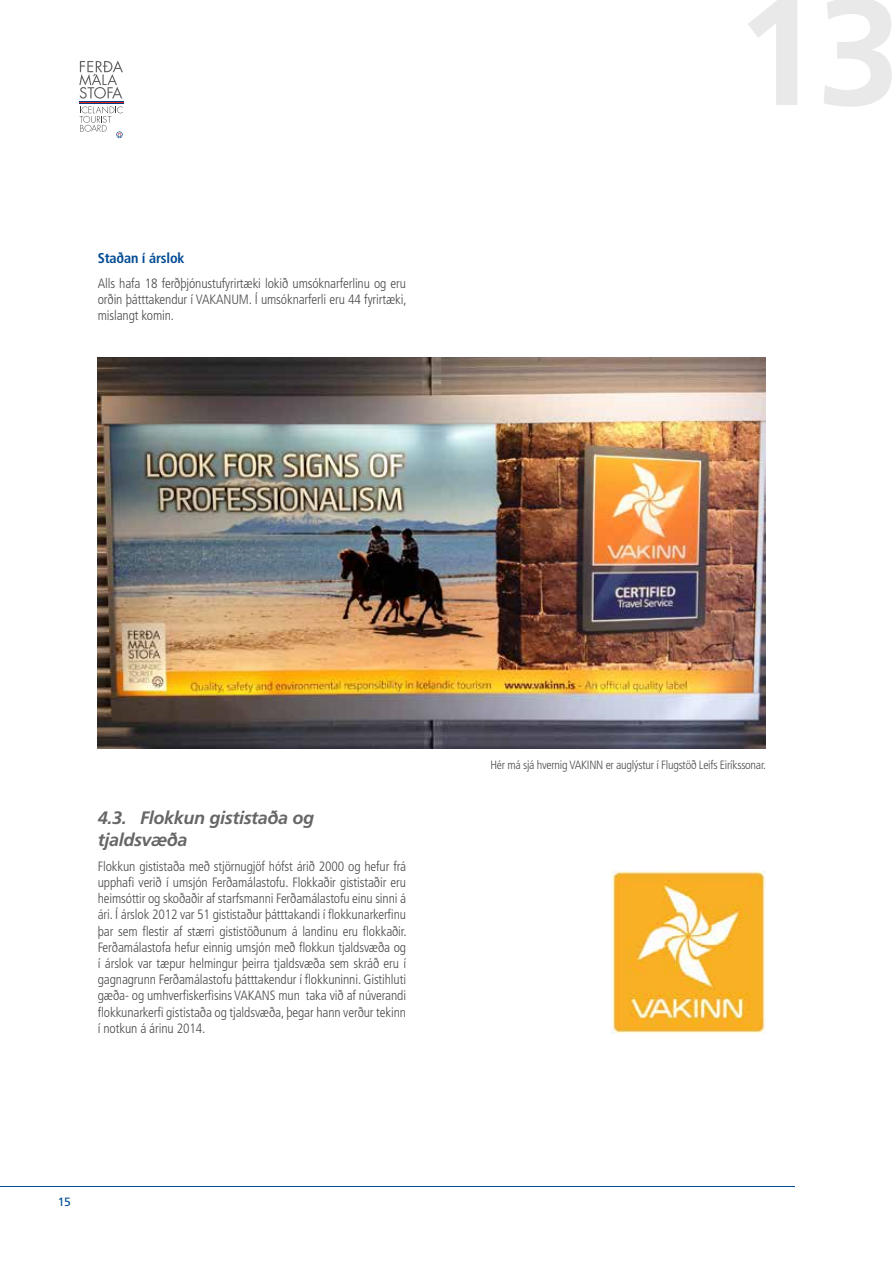
<style>
.page{position:relative;width:893px;height:1263px;background:#fff}
.page>*{position:absolute;margin:0;border:0;box-sizing:border-box;transform-origin:0 0}
.t1{font:700 151.5px "Frutiger LT Std";color:#e9e9ea}
.t2{font:italic 700 18px/21.6px "Frutiger LT Std";letter-spacing:-.02em;color:#666}
.t3{font:700 condensed 14.25px "Frutiger LT Std";letter-spacing:-.01em;color:#004b93}
.t4{font:300 condensed 13.5px/16.2px "Frutiger LT Std";letter-spacing:-.01em;color:#4b4b4d;text-align:justify}
.t5{font:300 condensed 12px "Frutiger LT Std";letter-spacing:-.02em;color:#4b4b4d}
.t6{font:12px "Frutiger LT Std";color:#004b93}
</style>
<div class="page">
<hr style="left:0;top:1186px;width:795px;height:1px;background:#004b93">
<svg style="left:79px;top:60px;width:44px;height:78px"></svg>
<img style="left:611px;top:871px;width:154px;height:162px">
<img style="left:98px;top:357px;width:667px;height:391px">
<p class="t3" style="left:98px;top:250px;width:88px">Staðan í árslok</p>
<p class="t4" style="left:98px;top:275px;width:310px">Alls hafa 18 ferðþjónustufyrirtæki lokið umsóknarferlinu og eru orðin þátttakendur í VAKANUM. Í umsóknarferli eru 44 fyrirtæki, mislangt komin.</p>
<h1 class="t1" style="left:736px;top:-37px;width:167px">13</h1>
<h2 class="t2" style="left:98px;top:807px;width:218px">4.3. Flokkun gististaða og tjaldsvæða</h2>
<p class="t4" style="left:98px;top:858px;width:310px">Flokkun gististaða með stjörnugjöf hófst árið 2000 og hefur frá upphafi verið í umsjón Ferðamálastofu. Flokkaðir gististaðir eru heimsóttir og skoðaðir af starfsmanni Ferðamálastofu einu sinni á ári. Í árslok 2012 var 51 gististaður þátttakandi í flokkunarkerfinu þar sem flestir af stærri gististöðunum á landinu eru flokkaðir.<br>Ferðamálastofa hefur einnig umsjón með flokkun tjaldsvæða og í árslok var tæpur helmingur þeirra tjaldsvæða sem skráð eru í gagnagrunn Ferðamálastofu þátttakendur í flokkuninni. Gistihluti gæða- og umhverfiskerfisins VAKANS mun taka við af núverandi flokkunarkerfi gististaða og tjaldsvæða, þegar hann verður tekinn í notkun á árinu 2014.</p>
<p class="t6" style="left:58px;top:1195px;width:15px">15</p>
<p class="t5" style="left:490px;top:758px;width:277px">Hér má sjá hvernig VAKINN er auglýstur í Flugstöð Leifs Eiríkssonar.</p>
</div>
